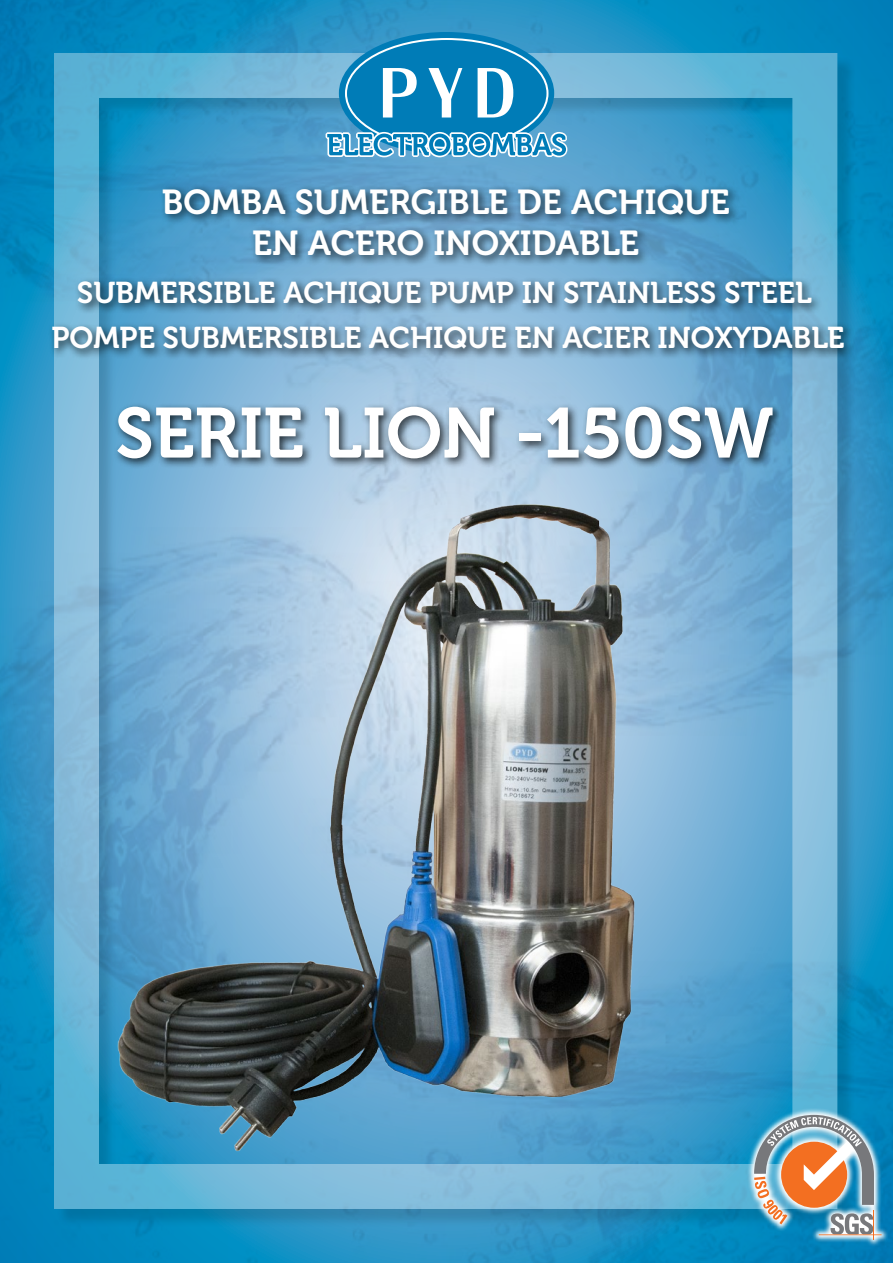
<style>
.page{position:relative;width:893px;height:1263px;background:#fff}
.page>*{position:absolute;margin:0;border:0;box-sizing:border-box;transform-origin:0 0}
.t1{font:70.5px "Museo 700";color:#fff}
.t2{font:34.5px/41.4px "Museo 700";color:#fff;text-align:center}
.t3{font:30px/45.2px "Museo 700";color:#fff;text-align:center}
</style>
<div class="page">
<img style="left:0;top:0;width:893px;height:527px">
<img style="left:0;top:527px;width:893px;height:736px">
<div style="left:57px;top:56px;width:799px;height:1171px;background:#000;opacity:.39"></div>
<div style="left:339px;top:32px;width:215px;height:122px;background:#007cb7;border-radius:50%"></div>
<svg style="left:383px;top:68px;width:34px;height:50px"></svg>
<svg style="left:428px;top:68px;width:34px;height:50px"></svg>
<svg style="left:478px;top:68px;width:35px;height:50px"></svg>
<svg style="left:324px;top:130px;width:245px;height:30px"></svg>
<div style="left:159px;top:184px;width:581px;height:83px;background:#000;opacity:.75"></div>
<div style="left:74px;top:277px;width:748px;height:38px;background:#000;opacity:.75"></div>
<div style="left:48px;top:322px;width:807px;height:38px;background:#000;opacity:.75"></div>
<div style="left:113px;top:402px;width:670px;height:68px;background:#000;opacity:.75"></div>
<svg style="left:747px;top:1107px;width:142px;height:139px;background:#2795c3"></svg>
<hr style="left:873px;top:1209px;width:1px;height:30px;background:#f36f21">
<svg style="left:754px;top:1115px;width:128px;height:120px;background:#91a0a2"></svg>
<img style="left:109px;top:495px;width:533px;height:663px">
<p class="t2" style="left:162px;top:182px;width:569px">BOMBA SUMERGIBLE DE ACHIQUE<br>EN ACERO INOXIDABLE</p>
<p class="t3" style="left:52px;top:271px;width:795px">SUBMERSIBLE ACHIQUE PUMP IN STAINLESS STEEL<br>POMPE SUBMERSIBLE ACHIQUE EN ACIER INOXYDABLE</p>
<h1 class="t1" style="left:115px;top:394px;width:660px">SERIE LION -150SW</h1>
</div>
